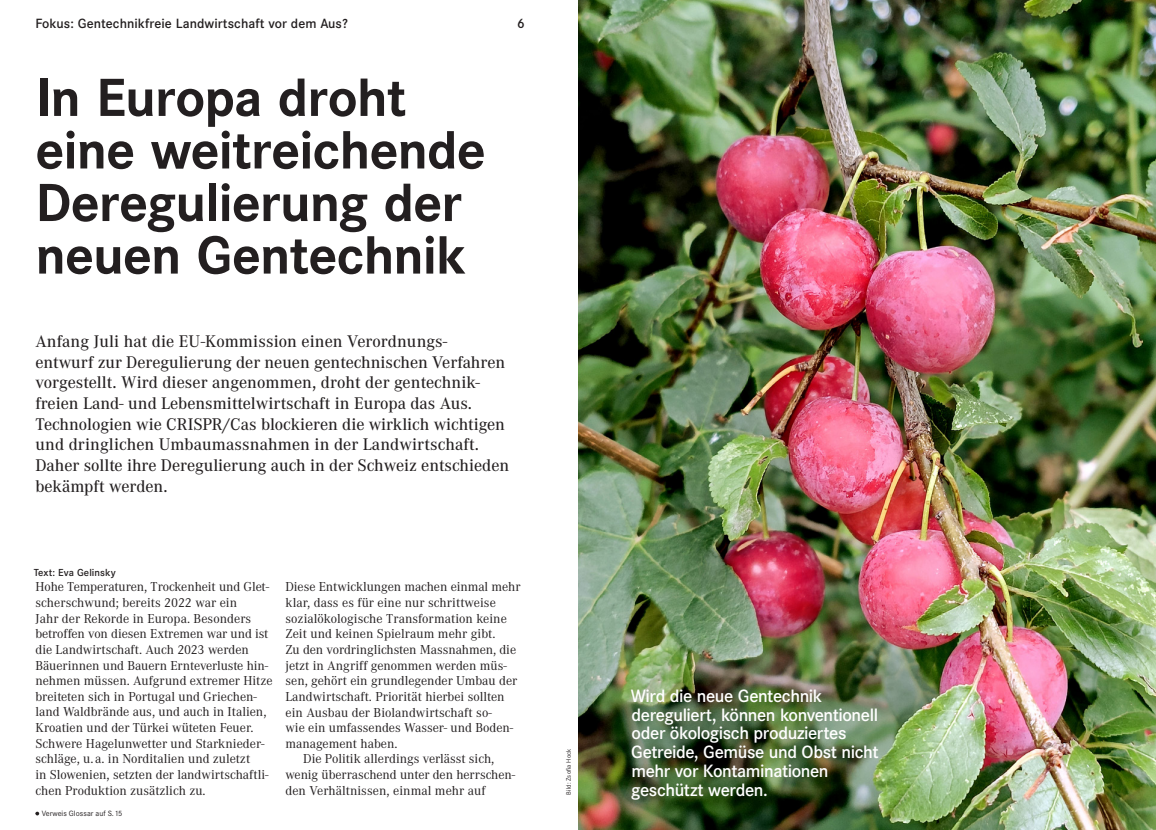
<style>
.page{position:relative;width:1156px;height:830px;background:#fff}
.page>*{position:absolute;margin:0;border:0;box-sizing:border-box;transform-origin:0 0}
.t1{font:700 52.5px/52.5px "Corporate S";letter-spacing:-.02em;color:#231f20}
.t2{font:500 17.5px/20.6px "Corporate A";color:#231f20}
.t3{font:500 17.5px/18.8px "Corporate S";letter-spacing:-.025em;color:#fff}
.t4{font:13.5px/15.6px "Corporate A";color:#231f20}
.t5{font:500 13.12px "Corporate S";letter-spacing:.005em;color:#231f20}
.t6{font:500 10px "Corporate S";letter-spacing:.01em;color:#231f20}
.t7{font:7.5px "Corporate S";letter-spacing:.01em;color:#231f20}
.t8{font:6.25px "Corporate S";letter-spacing:.02em;color:#231f20}
</style>
<div class="page">
<img style="left:578px;top:0;width:577px;height:829px">
<svg style="left:35px;top:811px;width:4px;height:4px"></svg>
<p class="t5" style="left:35px;top:15px;width:314px">Fokus: Gentechnikfreie Landwirtschaft vor dem Aus?</p>
<p class="t5" style="left:517px;top:15px;width:9px">6</p>
<h1 class="t1" style="left:35px;top:72px;width:451px">In Europa droht eine weitreichende<br>Deregulierung der neuen Gentechnik</h1>
<p class="t2" style="left:35px;top:330px;width:475px">Anfang Juli hat die EU-Kommission einen Verordnungs&shy;entwurf zur Deregulierung der neuen gentechnischen Verfahren vorgestellt. Wird dieser angenommen, droht der gentechnik&shy;freien Land- und Lebensmittelwirtschaft in Europa das Aus.<br>Technologien wie CRISPR/Cas blockieren die wirklich wichtigen und dringlichen Umbaumassnahmen in der Landwirtschaft.<br>Daher sollte ihre Deregulierung auch in der Schweiz entschieden bekämpft werden.</p>
<p class="t6" style="left:34px;top:566px;width:83px">Text: Eva Gelinsky</p>
<p class="t4" style="left:35px;top:579px;width:238px">Hohe Temperaturen, Trockenheit und Glet&shy;scherschwund; bereits 2022 war ein<br>Jahr der Rekorde in Europa. Besonders betroffen von diesen Extremen war und ist die Landwirtschaft. Auch 2023 werden Bäuerinnen und Bauern Ernteverluste hin&shy;nehmen müssen. Aufgrund extremer Hitze breiteten sich in Portugal und Griechen&shy;land Waldbrände aus, und auch in Italien, Kroatien und der Türkei wüteten Feuer.<br>Schwere Hagelunwetter und Starknieder&shy;schläge, u. a. in Norditalien und zuletzt<br>in Slowenien, setzten der landwirtschaftli&shy;chen Produktion zusätzlich zu.</p>
<p class="t4" style="left:285px;top:579px;width:236px">Diese Entwicklungen machen einmal mehr</p>
<p class="t4" style="left:285px;top:594px;width:212px">klar, dass es für eine nur schrittweise</p>
<p class="t4" style="left:285px;top:610px;width:223px">sozialökologische Transformation keine</p>
<p class="t4" style="left:285px;top:626px;width:211px">Zeit und keinen Spielraum mehr gibt.</p>
<p class="t4" style="left:285px;top:641px;width:232px">Zu den vordringlichsten Massnahmen, die</p>
<p class="t4" style="left:285px;top:657px;width:223px">jetzt in Angriff genommen werden müs-</p>
<p class="t4" style="left:285px;top:673px;width:233px">sen, gehört ein grundlegender Umbau der</p>
<p class="t4" style="left:285px;top:688px;width:221px">Landwirtschaft. Priorität hierbei sollten</p>
<p class="t4" style="left:285px;top:704px;width:208px">ein Ausbau der Biolandwirtschaft so-</p>
<p class="t4" style="left:285px;top:719px;width:229px">wie ein umfassendes Wasser- und Boden-</p>
<p class="t4" style="left:285px;top:735px;width:113px">management haben.</p>
<p class="t4" style="left:303px;top:751px;width:193px">Die Politik allerdings verlässt sich,</p>
<p class="t4" style="left:285px;top:766px;width:231px">wenig überraschend unter den herrschen-</p>
<p class="t4" style="left:285px;top:782px;width:201px">den Verhältnissen, einmal mehr auf</p>
<p class="t7" style="left:35px;top:808px;width:88px">• Verweis Glossar auf S.15</p>
<p class="t8" style="left:565px;top:794px;width:48px;rotate:-90deg">Bild: Zsofia Hock</p>
<p class="t3" style="left:630px;top:686px;width:249px">Wird die neue Gentechnik dereguliert, können konventionell oder ökologisch produziertes<br>Getreide, Gemüse und Obst nicht mehr vor Kontaminationen geschützt werden.</p>
</div>
